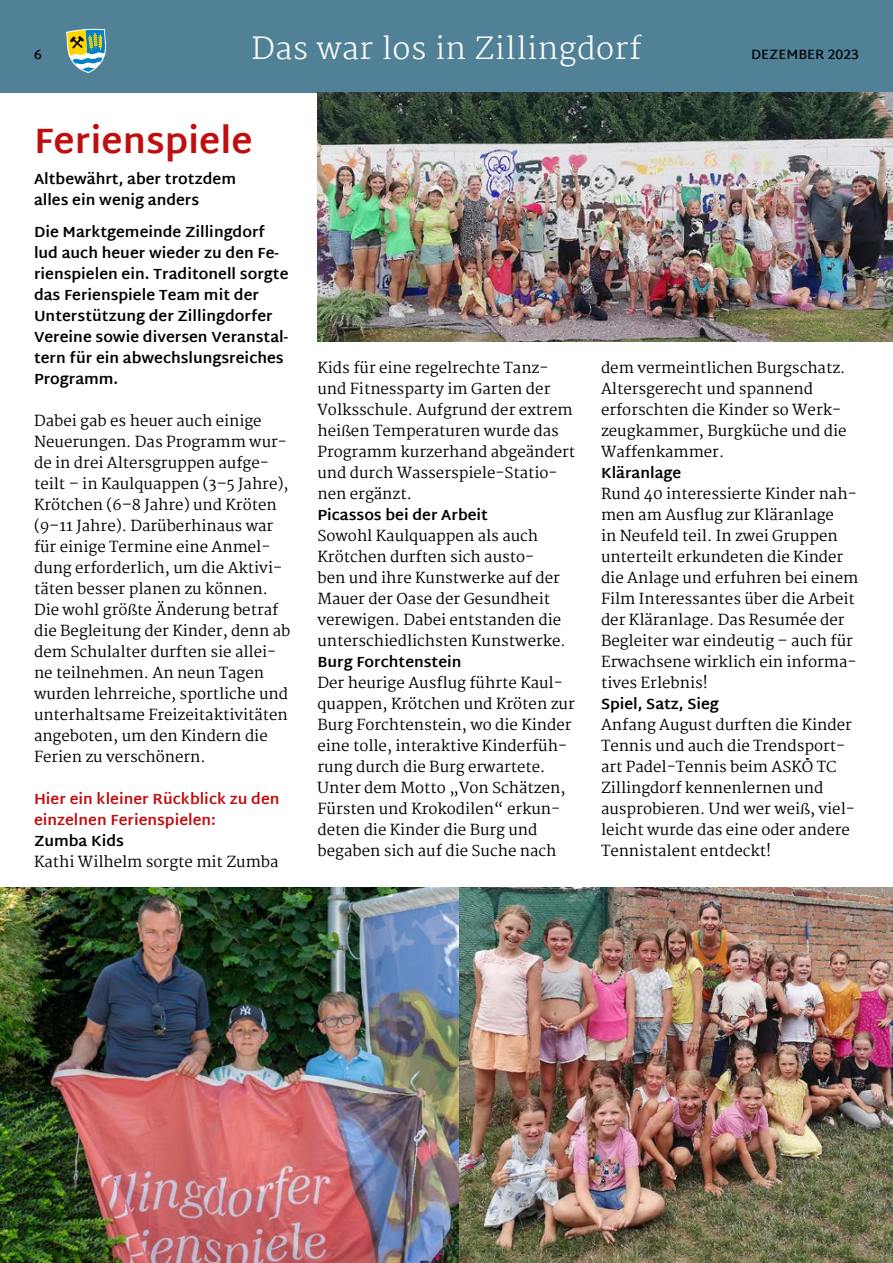
<style>
.page{position:relative;width:893px;height:1263px;background:#fff}
.page>*{position:absolute;margin:0;border:0;box-sizing:border-box;transform-origin:0 0}
.t1{font:700 36px "Martel Sans";color:#c00d0e}
.t2{font:200 30px "Martel";letter-spacing:.02em;color:#fff}
.t3{font:15px/21px "Martel";color:#000}
.t4{font:700 15px/21px "Martel Sans";color:#000}
.t5{font:700 15px/21px "Martel Sans";color:#c00d0e}
.t6{font:600 13.5px "Martel Sans";color:#000}
</style>
<div class="page">
<div style="left:0;top:0;width:893px;height:93px;background:#518196"></div>
<svg style="left:66px;top:28px;width:40px;height:45px"></svg>
<img style="left:0;top:888px;width:893px;height:375px">
<img style="left:317px;top:93px;width:576px;height:249px">
<p class="t6" style="left:34px;top:47px;width:9px">6</p>
<h2 class="t2" style="left:252px;top:31px;width:391px">Das war los in Zillingdorf</h2>
<h1 class="t1" style="left:34px;top:119px;width:220px">Ferienspiele</h1>
<p class="t4" style="left:34px;top:168px;width:204px">Altbewährt, aber trotzdem alles ein wenig anders</p>
<p class="t6" style="left:751px;top:47px;width:109px">DEZEMBER 2023</p>
<p class="t4" style="left:34px;top:221px;width:256px">Die Marktgemeinde Zillingdorf lud auch heuer wieder zu den Fe&shy;rienspielen ein. Traditonell sorgte das Ferienspiele Team mit der<br>Unterstützung der Zillingdorfer<br>Vereine sowie diversen Veranstal&shy;tern für ein abwechslungsreiches<br>Programm.</p>
<p class="t3" style="left:34px;top:410px;width:258px">Dabei gab es heuer auch einige<br>Neuerungen. Das Programm wur&shy;de in drei Altersgruppen aufge&shy;teilt – in Kaulquappen (3–5 Jahre),<br>Krötchen (6–8 Jahre) und Kröten (9–11 Jahre). Darüberhinaus war für einige Termine eine Anmel&shy;dung erforderlich, um die Aktivi&shy;täten besser planen zu können.<br>Die wohl größte Änderung betraf die Begleitung der Kinder, denn ab dem Schulalter durften sie allei&shy;ne teilnehmen. An neun Tagen wurden lehrreiche, sportliche und unterhaltsame Freizeitaktivitäten angeboten, um den Kindern die<br>Ferien zu verschönern.</p>
<p class="t5" style="left:34px;top:788px;width:247px">Hier ein kleiner Rückblick zu den einzelnen Ferienspielen:</p>
<p class="t4" style="left:34px;top:830px;width:91px">Zumba Kids</p>
<p class="t3" style="left:34px;top:851px;width:246px">Kathi Wilhelm sorgte mit Zumba</p>
<p class="t3" style="left:317px;top:357px;width:259px">Kids für eine regelrechte Tanz&shy;und Fitnessparty im Garten der<br>Volksschule. Aufgrund der extrem heißen Temperaturen wurde das<br>Programm kurzerhand abgeändert und durch Wasserspiele-Statio&shy;nen ergänzt.</p>
<p class="t4" style="left:317px;top:504px;width:172px">Picassos bei der Arbeit</p>
<p class="t3" style="left:317px;top:525px;width:250px">Sowohl Kaulquappen als auch<br>Krötchen durften sich austo&shy;ben und ihre Kunstwerke auf der<br>Mauer der Oase der Gesundheit verewigen. Dabei entstanden die unterschiedlichsten Kunstwerke.</p>
<p class="t4" style="left:317px;top:651px;width:146px">Burg Forchtenstein</p>
<p class="t3" style="left:317px;top:672px;width:259px">Der heurige Ausflug führte Kaul&shy;quappen, Krötchen und Kröten zur<br>Burg Forchtenstein, wo die Kinder eine tolle, interaktive Kinderfüh&shy;rung durch die Burg erwartete.<br>Unter dem Motto „Von Schätzen,<br>Fürsten und Krokodilen“ erkun&shy;deten die Kinder die Burg und begaben sich auf die Suche nach</p>
<p class="t3" style="left:601px;top:357px;width:247px">dem vermeintlichen Burgschatz.<br>Altersgerecht und spannend erforschten die Kinder so Werk&shy;zeugkammer, Burgküche und die<br>Waffenkammer.</p>
<p class="t4" style="left:601px;top:462px;width:82px">Kläranlage</p>
<p class="t3" style="left:601px;top:483px;width:259px">Rund 40 interessierte Kinder nah&shy;men am Ausflug zur Kläranlage<br>in Neufeld teil. In zwei Gruppen unterteilt erkundeten die Kinder die Anlage und erfuhren bei einem<br>Film Interessantes über die Arbeit der Kläranlage. Das Resumée der<br>Begleiter war eindeutig – auch für<br>Erwachsene wirklich ein informa&shy;tives Erlebnis!</p>
<p class="t4" style="left:601px;top:693px;width:119px">Spiel, Satz, Sieg</p>
<p class="t3" style="left:601px;top:714px;width:255px">Anfang August durften die Kinder<br>Tennis und auch die Trendsport&shy;art Padel-Tennis beim ASKÖ TC<br>Zillingdorf kennenlernen und ausprobieren. Und wer weiß, viel&shy;leicht wurde das eine oder andere<br>Tennistalent entdeckt!</p>
</div>
